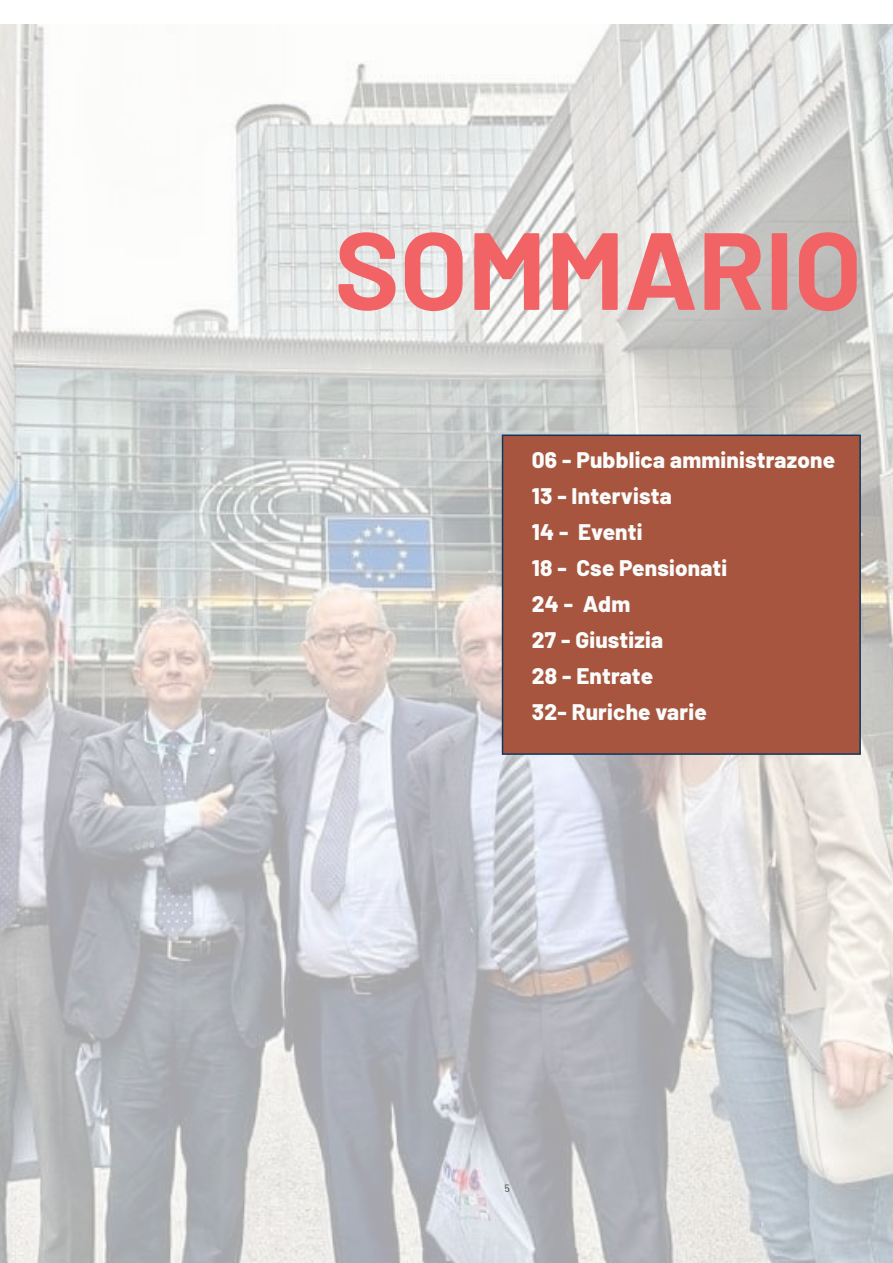
<style>
.page{position:relative;width:893px;height:1263px;background:#fff}
.page>*{position:absolute;margin:0;border:0;box-sizing:border-box;transform-origin:0 0}
.Testo_intestazione{font:700 109.5px "Barlow";color:#f16365}
.t1{font:800 22.5px "Barlow";letter-spacing:.01em;color:#f9fcfa}
.t2{font:10.5px "Barlow";color:#231f20}
</style>
<div class="page">
<img style="left:0;top:25px;width:893px;height:1238px">
<div style="left:502px;top:434px;width:359px;height:321px;background:#a7553f;border:2px solid #13365c"></div>
<p class="Testo_intestazione" style="left:335px;top:189px;width:529px">SOMMARIO</p>
<p class="t1" style="left:532px;top:443px;width:305px">06 - Pubblica amministrazone</p>
<p class="t1" style="left:532px;top:479px;width:141px">13 - Intervista</p>
<p class="t1" style="left:532px;top:515px;width:112px">14 - Eventi</p>
<p class="t1" style="left:532px;top:551px;width:197px">18 - Cse Pensionati</p>
<p class="t1" style="left:532px;top:587px;width:100px">24 - Adm</p>
<p class="t1" style="left:532px;top:623px;width:133px">27 - Giustizia</p>
<p class="t1" style="left:532px;top:659px;width:123px">28 - Entrate</p>
<p class="t1" style="left:532px;top:695px;width:176px">32- Ruriche varie</p>
<p class="t2" style="left:505px;top:1180px;width:7px">5</p>
</div>
